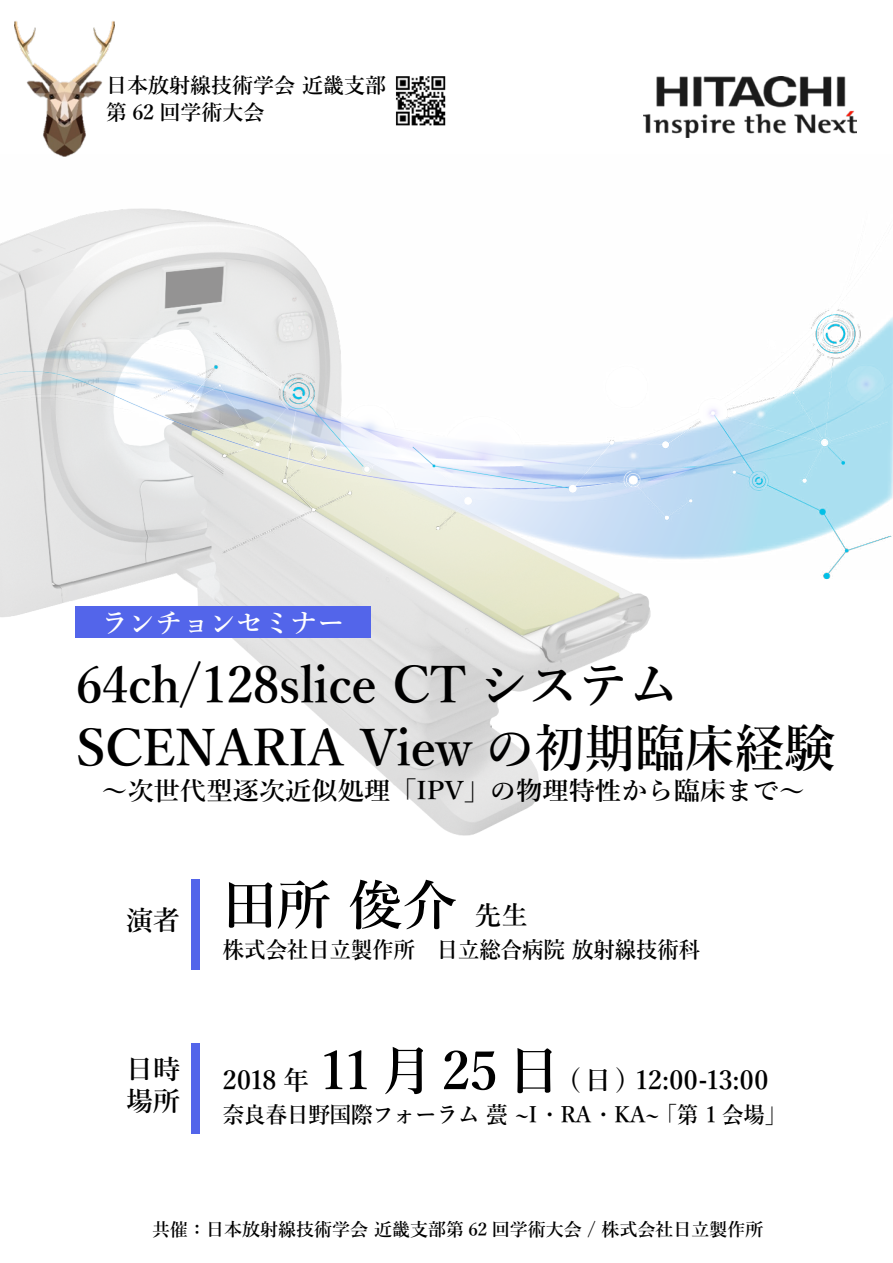
<style>
.page{position:relative;width:893px;height:1263px;background:#fff}
.page>*{position:absolute;margin:0;border:0;box-sizing:border-box;transform-origin:0 0}
.t1{font:600 54px "Yu Mincho";color:#000}
.t2{font:600 53.1px "Yu Mincho";letter-spacing:.17em;color:#000}
.t3{font:600 51px/63px "Yu Mincho";color:#000}
.t4{font:600 27px "Yu Mincho";color:#fff}
.t5{font:600 27px/31.5px "Yu Mincho";color:#000}
.t6{font:600 26.55px "Yu Mincho";letter-spacing:-.005em;color:#000}
.t7{font:600 25.5px "Yu Mincho";color:#000}
.t8{font:600 22.5px "Yu Mincho";color:#000;scale:.95 1}
.t9{font:600 21px/27px "Yu Mincho";color:#000}
.t10{font:600 18px "Yu Mincho";color:#000}
</style>
<div class="page">
<img style="left:0;top:76px;width:709px;height:894px">
<img style="left:14px;top:21px;width:101px;height:134px">
<img style="left:389px;top:76px;width:63px;height:56px">
<img style="left:0;top:155px;width:893px;height:425px">
<img style="left:644px;top:77px;width:212px;height:61px">
<div style="left:75px;top:606px;width:296px;height:32px;background:#5365ea"></div>
<div style="left:191px;top:879px;width:9px;height:90px;background:#5365ea"></div>
<div style="left:191px;top:1043px;width:9px;height:90px;background:#5365ea"></div>
<p class="t9" style="left:106px;top:72px;width:281px">日本放射線技術学会近畿支部第 62 回学術大会</p>
<p class="t4" style="left:101px;top:608px;width:244px">ランチョンセミナー</p>
<h3 class="t3" style="left:76px;top:654px;width:760px">64ch/128slice CT システム<br>SCENARIA View の初期臨床経験</h3>
<p class="t7" style="left:101px;top:777px;width:705px">～次世代型逐次近似処理「IPV」の物理特性から臨床まで~</p>
<p class="t5" style="left:126px;top:905px;width:55px">演者</p>
<p class="t5" style="left:126px;top:1054px;width:55px">日時場所</p>
<h1 class="t1" style="left:223px;top:875px;width:235px">田所俊介</h1>
<p class="t6" style="left:475px;top:900px;width:55px">先生</p>
<p class="t8" style="left:223px;top:937px;width:504px">株式会社日立製作所　日立総合病院放射線技術科</p>
<h2 class="t2" style="left:319px;top:1041px;width:243px">11月25日</h2>
<p class="t6" style="left:570px;top:1066px;width:200px">日( ( 12:00-13:00</p>
<p class="t6" style="left:223px;top:1066px;width:88px">2018 年</p>
<p class="t8" style="left:223px;top:1102px;width:594px">奈良春日野国際フォーラム甍 ~ ・I RA・KA~ 「第 1 会場「</p>
<p class="t10" style="left:152px;top:1219px;width:613px">共催：日本放射線技術学会近畿支部第 62 回学術大会 / 株式会社日立製作所</p>
</div>
